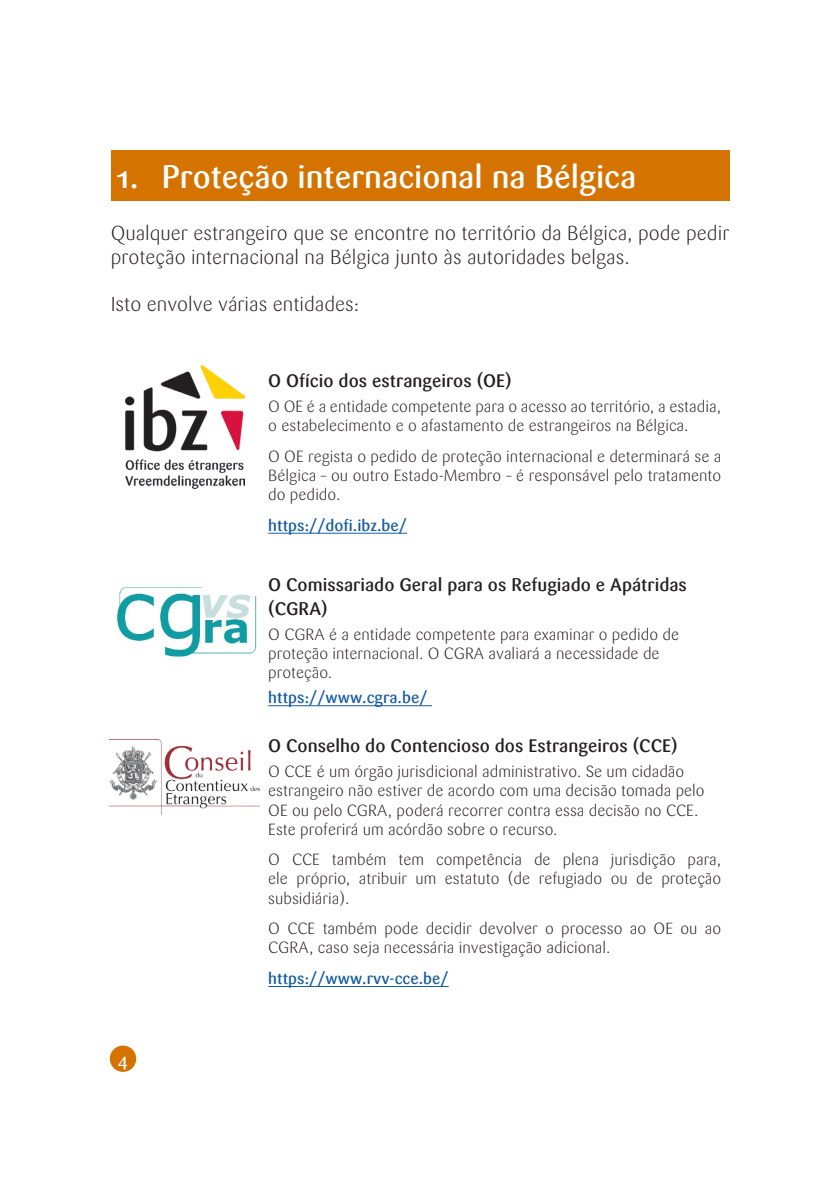
<style>
.page{position:relative;width:840px;height:1191px;background:#fff}
.page>*{position:absolute;margin:0;border:0;box-sizing:border-box;transform-origin:0 0}
.t1{font:500 32px "Sari";color:#fff}
.Corps_de_texte{font:300 20px/24px "Sari";color:#231f20}
.Corps_de_texte-2{font:500 18px/24px "Sari";color:#231f20}
.t2{font:500 18px "Sari";color:#fff}
.Corps_de_texte-3{font:300 16px/19.2px "Sari";color:#231f20}
.Corps_de_texte-4{font:500 16px "Sari";color:#175d9e}
</style>
<div class="page">
<div style="left:110px;top:1045px;width:26px;height:26px;background:#d47300;border-radius:50%"></div>
<div style="left:111px;top:150px;width:618px;height:50px;background:#d47300"></div>
<img style="left:125px;top:365px;width:119px;height:124px">
<hr style="left:268px;top:533px;width:139px;height:1px;background:#175d9e">
<img style="left:117px;top:586px;width:140px;height:71px">
<hr style="left:268px;top:705px;width:164px;height:1px;background:#175d9e">
<img style="left:110px;top:740px;width:149px;height:74px">
<hr style="left:268px;top:986px;width:180px;height:1px;background:#175d9e">
<p class="t1" style="left:116px;top:158px;width:521px">1. Proteção internacional na Bélgica</p>
<p class="Corps_de_texte" style="left:111px;top:222px;width:620px">Qualquer estrangeiro que se encontre no território da Bélgica, pode pedir proteção internacional na Bélgica junto às autoridades belgas.</p>
<p class="Corps_de_texte" style="left:111px;top:292px;width:250px">Isto envolve várias entidades:</p>
<p class="Corps_de_texte-2" style="left:268px;top:369px;width:245px">O Ofício dos estrangeiros (OE)</p>
<p class="Corps_de_texte-3" style="left:268px;top:397px;width:454px">O OE é a entidade competente para o acesso ao território, a estadia, o estabelecimento e o afastamento de estrangeiros na Bélgica.</p>
<p class="Corps_de_texte-3" style="left:268px;top:447px;width:454px;text-align:justify">O OE regista o pedido de proteção internacional e determinará se a Bélgica – ou outro Estado-Membro – é responsável pelo tratamento do pedido.</p>
<p class="Corps_de_texte-4" style="left:268px;top:516px;width:140px">https://dofi.ibz.be/</p>
<p class="t2" style="left:118px;top:1048px;width:12px">4</p>
<p class="Corps_de_texte-2" style="left:268px;top:573px;width:420px">O Comissariado Geral para os Refugiado e Apátridas (CGRA)</p>
<p class="Corps_de_texte-3" style="left:268px;top:625px;width:412px">O CGRA é a entidade competente para examinar o pedido de proteção internacional. O CGRA avaliará a necessidade de proteção.</p>
<p class="Corps_de_texte-4" style="left:268px;top:688px;width:161px">https://www.cgra.be/</p>
<p class="Corps_de_texte-2" style="left:268px;top:734px;width:410px">O Conselho do Contencioso dos Estrangeiros (CCE)</p>
<p class="Corps_de_texte-3" style="left:268px;top:762px;width:437px">O CCE é um órgão jurisdicional administrativo. Se um cidadão estrangeiro não estiver de acordo com uma decisão tomada pelo<br>OE ou pelo CGRA, poderá recorrer contra essa decisão no CCE.</p>
<p class="Corps_de_texte-3" style="left:268px;top:819px;width:291px">Este proferirá um acórdão sobre o recurso.</p>
<p class="Corps_de_texte-3" style="left:268px;top:850px;width:454px;text-align:justify">O CCE também tem competência de plena jurisdição para, ele próprio, atribuir um estatuto (de refugiado ou de proteção subsidiária).</p>
<p class="Corps_de_texte-3" style="left:268px;top:919px;width:454px">O CCE também pode decidir devolver o processo ao OE ou ao<br>CGRA, caso seja necessária investigação adicional.</p>
<p class="Corps_de_texte-4" style="left:268px;top:969px;width:182px">https://www.rvv-cce.be/</p>
</div>
